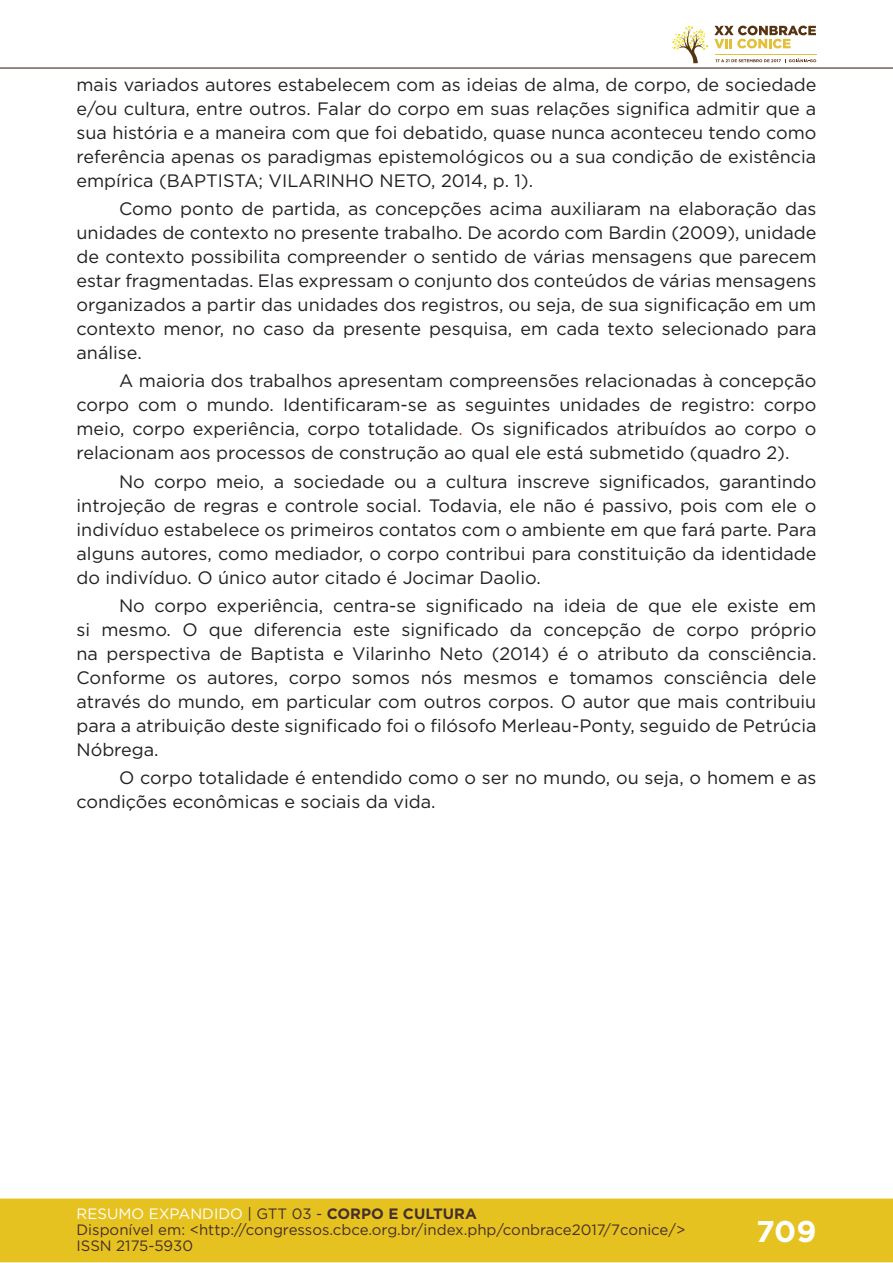
<style>
.page{position:relative;width:893px;height:1263px;background:#fff}
.page>*{position:absolute;margin:0;border:0;box-sizing:border-box;transform-origin:0 0}
.t1{font:700 30px "Gotham";color:#fff}
.t2{font:18px/24px "Gotham";color:#231f20;text-align:justify}
.t3{font:15px/16px "Gotham";color:#462f2a}
.s1{color:#ee2f2d}
.s2{color:#fff}
.s3{color:#442f2a}
.s4{font-weight:700;color:#442f2a}
</style>
<div class="page">
<div style="left:0;top:1198px;width:893px;height:64px;background:#e6c221;border:2px solid #e6c221"></div>
<hr style="left:0;top:67px;width:893px;height:2px;background:#442f2a">
<svg style="left:672px;top:26px;width:144px;height:37px"></svg>
<p class="t2" style="left:77px;top:72px;width:741px">mais variados autores estabelecem com as ideias de alma, de corpo, de sociedade e/ou cultura, entre outros. Falar do corpo em suas relações significa admitir que a sua história e a maneira com que foi debatido, quase nunca aconteceu tendo como referência apenas os paradigmas epistemológicos ou a sua condição de existência empírica (BAPTISTA; VILARINHO NETO, 2014, p. 1).</p>
<p class="t2" style="left:77px;top:196px;width:741px;text-indent:43px">Como ponto de partida, as concepções acima auxiliaram na elaboração das unidades de contexto no presente trabalho. De acordo com Bardin (2009), unidade de contexto possibilita compreender o sentido de várias mensagens que parecem estar fragmentadas. Elas expressam o conjunto dos conteúdos de várias mensagens organizados a partir das unidades dos registros, ou seja, de sua significação em um contexto menor, no caso da presente pesquisa, em cada texto selecionado para análise.</p>
<p class="t2" style="left:77px;top:369px;width:741px;text-indent:43px">A maioria dos trabalhos apresentam compreensões relacionadas à concepção corpo com o mundo. Identificaram-se as seguintes unidades de registro: corpo meio, corpo experiência, corpo totalidade<span class="s1">.</span> Os significados atribuídos ao corpo o relacionam aos processos de construção ao qual ele está submetido (quadro 2).</p>
<p class="t2" style="left:77px;top:469px;width:741px;text-indent:43px">No corpo meio, a sociedade ou a cultura inscreve significados, garantindo introjeção de regras e controle social. Todavia, ele não é passivo, pois com ele o indivíduo estabelece os primeiros contatos com o ambiente em que fará parte. Para alguns autores, como mediador, o corpo contribui para constituição da identidade do indivíduo. O único autor citado é Jocimar Daolio.</p>
<p class="t2" style="left:77px;top:593px;width:741px;text-indent:43px">No corpo experiência, centra-se significado na ideia de que ele existe em si mesmo. O que diferencia este significado da concepção de corpo próprio na perspectiva de Baptista e Vilarinho Neto (2014) é o atributo da consciência.<br>Conforme os autores, corpo somos nós mesmos e tomamos consciência dele através do mundo, em particular com outros corpos. O autor que mais contribuiu para a atribuição deste significado foi o filósofo Merleau-Ponty, seguido de Petrúcia Nóbrega.</p>
<p class="t2" style="left:77px;top:765px;width:741px;text-indent:43px">O corpo totalidade é entendido como o ser no mundo, ou seja, o homem e as condições econômicas e sociais da vida.</p>
<p class="t3" style="left:77px;top:1205px;width:610px"><span class="s2">RESUMO EXPANDIDO</span> <span class="s3">| GTT 03 -</span> <span class="s4">CORPO E CULTURA<br></span>Disponível em: &lt;http://congressos.cbce.org.br/index.php/conbrace2017/7conice/&gt;<br>ISSN 2175-5930</p>
<h1 class="t1" style="left:756px;top:1212px;width:62px">709</h1>
</div>
